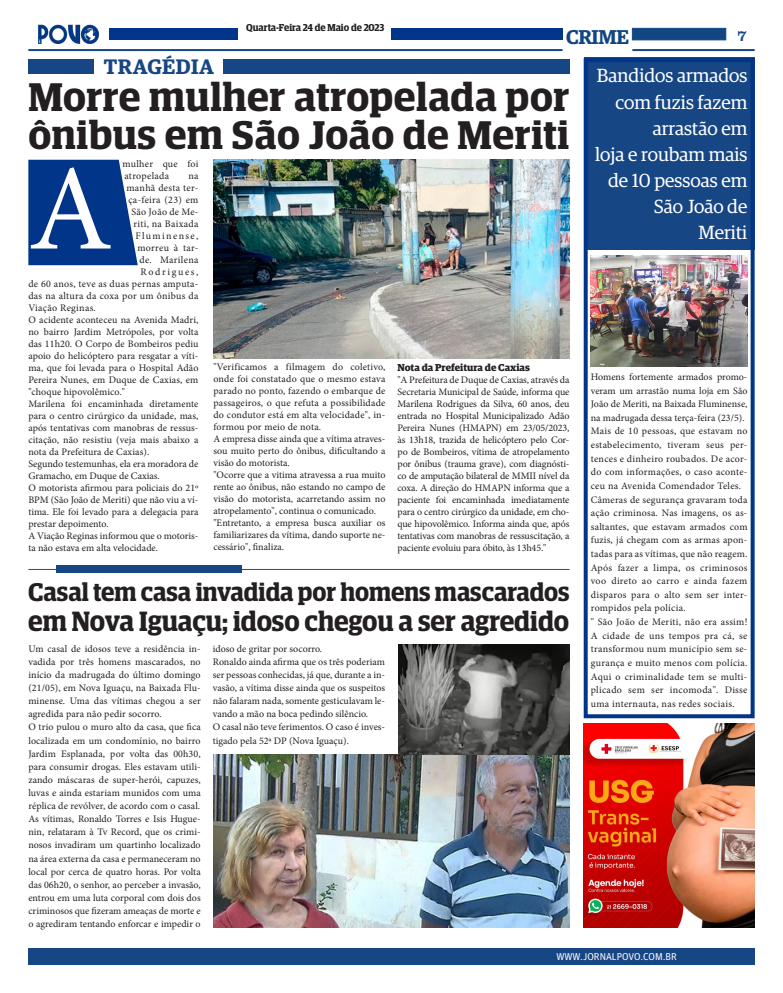
<style>
.page{position:relative;width:783px;height:993px;background:#fff}
.page>*{position:absolute;margin:0;border:0;box-sizing:border-box;transform-origin:0 0}
.t1{font:122px "Minion Pro";color:#fff}
.t2{font:600 40px/38px "Guardian Egyptian Display";letter-spacing:.015em;color:#231f20;scale:1.04 1}
.t3{font:600 27.9px "Guardian Egyptian Display";letter-spacing:-.005em;color:#231f20}
.t4{font:600 25.5px "Guardian Egyptian Display";color:#231f20}
.t5{font:600 21px "Guardian Egyptian";letter-spacing:.02em;color:#174685}
.t6{font:600 20px "Guardian Egyptian";letter-spacing:-.02em;color:#114683}
.t7{font:19px/26.1px "Guardian Egyptian";color:#fff;text-align:right}
.t8{font:16px "Clarendon BT";color:#174685}
.t9{font:10px/12px "Minion Pro";letter-spacing:.005em;color:#231f20;text-align:justify}
.t10{font:10px/12px "Minion Pro";letter-spacing:.03em;color:#231f20}
.t11{font:10px "Minion Pro";letter-spacing:.025em;color:#231f20}
.t12{font:600 10px "Guardian Egyptian Display";letter-spacing:-.005em;color:#231f20}
.t13{font:700 10px "Guardian Egyptian";color:#231f20}
.t14{font:10px "Guardian Agate Sans G1 D Regular";color:#fff}
.t15{font:10px "Minion Pro";letter-spacing:.14em;color:#231f20}
.t16{font:10px "Minion Pro";letter-spacing:.165em;color:#231f20}
</style>
<div class="page">
<div style="left:28px;top:947px;width:726px;height:17px;background:#174685"></div>
<img style="left:38px;top:24px;width:62px;height:20px">
<div style="left:631px;top:28px;width:95px;height:12px;background:#114683;border:1px solid #114683"></div>
<hr style="left:632px;top:49px;width:122px;height:2px;background:#114683">
<div style="left:391px;top:28px;width:171px;height:12px;background:#003589"></div>
<hr style="left:28px;top:49px;width:534px;height:2px;background:#174685">
<div style="left:109px;top:28px;width:129px;height:12px;background:#003589"></div>
<img style="left:213px;top:754px;width:356px;height:173px">
<div style="left:583px;top:57px;width:171px;height:192px;background:#174685"></div>
<div style="left:223px;top:59px;width:346px;height:14px;background:#174685"></div>
<div style="left:28px;top:59px;width:66px;height:14px;background:#174685"></div>
<div style="left:583px;top:58px;width:171px;height:660px;border:4px solid #003589"></div>
<svg style="left:28px;top:160px;width:110px;height:105px;background:#174793"></svg>
<hr style="left:28px;top:568px;width:541px;height:1px;background:#231f20">
<div style="left:56px;top:565px;width:185px;height:8px;background:#174685"></div>
<img style="left:590px;top:256px;width:157px;height:110px">
<img style="left:583px;top:723px;width:171px;height:204px">
<img style="left:213px;top:160px;width:356px;height:198px">
<img style="left:398px;top:644px;width:171px;height:110px">
<p class="t12" style="left:246px;top:22px;width:140px">Quarta-Feira 24 de Maio de 2023</p>
<h3 class="t6" style="left:566px;top:22px;width:64px">CRIME</h3>
<h3 class="t8" style="left:736px;top:25px;width:11px">7</h3>
<p class="t5" style="left:104px;top:51px;width:111px">TRAGÉDIA</p>
<p class="t2" style="left:28px;top:78px;width:521px">Morre mulher atropelada por ônibus em São João de Meriti</p>
<p class="t10" style="left:122px;top:158px;width:77px">mulher que foi atropelada</p>
<p class="t1" style="left:28px;top:128px;width:86px">A</p>
<p class="t9" style="left:188px;top:170px;width:12px">na</p>
<p class="t10" style="left:126px;top:182px;width:74px">manhã desta ter-</p>
<p class="t10" style="left:128px;top:194px;width:72px">ça-feira (23) em</p>
<p class="t10" style="left:131px;top:206px;width:69px">São João de Me-</p>
<p class="t10" style="left:133px;top:218px;width:67px">riti, na Baixada</p>
<p class="t15" style="left:135px;top:229px;width:64px">Fluminense,</p>
<p class="t11" style="left:137px;top:241px;width:63px">morreu à tar-</p>
<p class="t10" style="left:139px;top:254px;width:60px">de. Marilena</p>
<p class="t16" style="left:140px;top:265px;width:60px">Rodrigues,</p>
<p class="t11" style="left:28px;top:277px;width:172px">de 60 anos, teve as duas pernas amputa-</p>
<p class="t10" style="left:28px;top:290px;width:172px">das na altura da coxa por um ônibus da</p>
<p class="t10" style="left:28px;top:302px;width:69px">Viação Reginas.</p>
<p class="t9" style="left:28px;top:314px;width:172px">O acidente aconteceu na Avenida Madri, no bairro Jardim Metrópoles, por volta das 11h20. O Corpo de Bombeiros pediu apoio do helicóptero para resgatar a víti&shy;ma, que foi levada para o Hospital Adão Pereira Nunes, em Duque de Caxias, em "choque hipovolêmico."</p>
<p class="t9" style="left:28px;top:398px;width:172px">Marilena foi encaminhada diretamente para o centro cirúrgico da unidade, mas, após tentativas com manobras de ressus&shy;citação, não resistiu (veja mais abaixo a nota da Prefeitura de Caxias).</p>
<p class="t9" style="left:28px;top:458px;width:172px">Segundo testemunhas, ela era moradora de<br>Gramacho, em Duque de Caxias.</p>
<p class="t9" style="left:28px;top:482px;width:172px">O motorista afirmou para policiais do 21º BPM (São João de Meriti) que não viu a ví&shy;tima. Ele foi levado para a delegacia para prestar depoimento.</p>
<p class="t9" style="left:28px;top:530px;width:172px">A Viação Reginas informou que o motoris&shy;ta não estava em alta velocidade.</p>
<p class="t9" style="left:213px;top:360px;width:173px">"Verificamos a filmagem do coletivo, onde foi constatado que o mesmo estava parado no ponto, fazendo o embarque de passageiros, o que refuta a possibilidade do condutor está em alta velocidade", in&shy;formou por meio de nota.</p>
<p class="t9" style="left:213px;top:432px;width:173px">A empresa disse ainda que a vítima atraves&shy;sou muito perto do ônibus, dificultando a visão do motorista.</p>
<p class="t9" style="left:213px;top:468px;width:173px">"Ocorre que a vitima atravessa a rua muito rente ao ônibus, não estando no campo de visão do motorista, acarretando assim no atropelamento", continua o comunicado.</p>
<p class="t9" style="left:213px;top:516px;width:173px">"Entretanto, a empresa busca auxiliar os familiarizares da vítima, dando suporte ne&shy;cessário", finaliza.</p>
<p class="t13" style="left:397px;top:359px;width:134px">Nota da Prefeitura de Caxias</p>
<p class="t9" style="left:397px;top:373px;width:173px">"A Prefeitura de Duque de Caxias, através da Secretaria Municipal de Saúde, informa que Marilena Rodrigues da Silva, 60 anos, deu entrada no Hospital Municipalizado Adão Pereira Nunes (HMAPN) em 23/05/2023, às 13h18, trazida de helicóptero pelo Cor&shy;po de Bombeiros, vítima de atropelamento por ônibus (trauma grave), com diagnósti&shy;co de amputação bilateral de MMII nível da coxa. A direção do HMAPN informa que a paciente foi encaminhada imediatamente para o centro cirúrgico da unidade, em cho&shy;que hipovolêmico. Informa ainda que, após tentativas com manobras de ressuscitação, a paciente evoluiu para óbito, às 13h45."</p>
<p class="t4" style="left:28px;top:578px;width:542px">Casal tem casa invadida por homens mascarados</p>
<p class="t3" style="left:28px;top:606px;width:542px">em Nova Iguaçu; idoso chegou a ser agredido</p>
<p class="t9" style="left:28px;top:642px;width:174px;line-height:13.1px">Um casal de idosos teve a residência in&shy;vadida por três homens mascarados, no início da madrugada do último domingo (21/05), em Nova Iguaçu, na Baixada Flu&shy;minense. Uma das vítimas chegou a ser agredida para não pedir socorro.</p>
<p class="t9" style="left:28px;top:720px;width:174px;line-height:13.1px">O trio pulou o muro alto da casa, que fica localizada em um condomínio, no bairro Jardim Esplanada, por volta das 00h30, para consumir drogas. Eles estavam utili&shy;zando máscaras de super-herói, capuzes, luvas e ainda estariam munidos com uma réplica de revólver, de acordo com o casal.</p>
<p class="t9" style="left:28px;top:812px;width:174px;line-height:13.1px">As vítimas, Ronaldo Torres e Isis Hugue&shy;nin, relataram à Tv Record, que os crimi&shy;nosos invadiram um quartinho localizado na área externa da casa e permaneceram no local por cerca de quatro horas. Por volta das 06h20, o senhor, ao perceber a invasão, entrou em uma luta corporal com dois dos criminosos que fizeram ameaças de morte e o agrediram tentando enforcar e impedir o</p>
<p class="t9" style="left:213px;top:642px;width:111px">idoso de gritar por socorro.</p>
<p class="t9" style="left:213px;top:655px;width:174px;line-height:13.1px">Ronaldo ainda afirma que os três poderiam ser pessoas conhecidas, já que, durante a in&shy;vasão, a vítima disse ainda que os suspeitos não falaram nada, somente gesticulavam le&shy;vando a mão na boca pedindo silêncio.</p>
<p class="t9" style="left:213px;top:720px;width:174px;line-height:13.1px">O casal não teve ferimentos. O caso é inves&shy;tigado pela 52ª DP (Nova Iguaçu).</p>
<p class="t7" style="left:596px;top:62px;width:152px">Bandidos armados com fuzis fazem arrastão em</p>
<p class="t7" style="left:595px;top:140px;width:154px">loja e roubam mais de 10 pessoas em<br>São João de</p>
<p class="t7" style="left:698px;top:218px;width:50px">Meriti</p>
<p class="t9" style="left:590px;top:370px;width:158px;line-height:13.6px">Homens fortemente armados promo&shy;veram um arrastão numa loja em São João de Meriti, na Baixada Fluminense, na madrugada dessa terça-feira (23/5).</p>
<p class="t9" style="left:590px;top:424px;width:158px;line-height:13.6px">Mais de 10 pessoas, que estavam no estabelecimento, tiveram seus per&shy;tences e dinheiro roubados. De acor&shy;do com informações, o caso aconte&shy;ceu na Avenida Comendador Teles.</p>
<p class="t9" style="left:590px;top:492px;width:158px;line-height:13.6px">Câmeras de segurança gravaram toda ação criminosa. Nas imagens, os as&shy;saltantes, que estavam armados com fuzis, já chegam com as armas apon&shy;tadas para as vítimas, que não reagem.</p>
<p class="t9" style="left:590px;top:560px;width:158px;line-height:13.6px">Após fazer a limpa, os criminosos voo direto ao carro e ainda fazem disparos para o alto sem ser inter&shy;rompidos pela polícia.</p>
<p class="t9" style="left:590px;top:615px;width:158px;line-height:13.6px">" São João de Meriti, não era assim!<br>A cidade de uns tempos pra cá, se transformou num município sem se&shy;gurança e muito menos com polícia.<br>Aqui o criminalidade tem se multi&shy;plicado sem ser incomoda". Disse uma internauta, nas redes sociais.</p>
<p class="t14" style="left:556px;top:949px;width:122px">WWW.JORNALPOVO.COM.BR</p>
</div>
